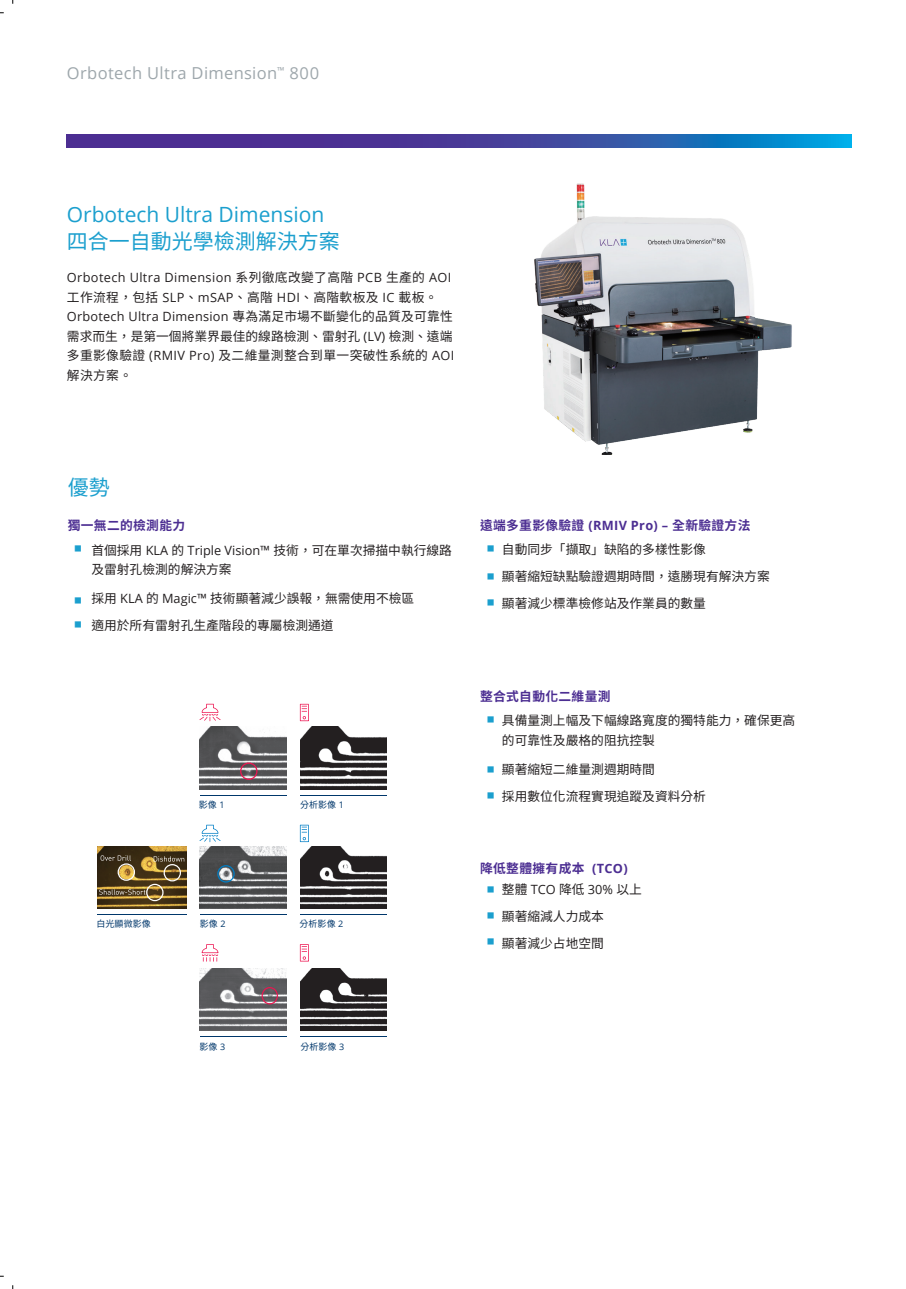
<style>
.page{position:relative;width:906px;height:1289px;background:#fff}
.page>*{position:absolute;margin:0;border:0;box-sizing:border-box;transform-origin:0 0}
.t1{font:22.5px/26.2px "Source Han Sans TW";color:#1b9fce}
.t2{font:21px "Open Sans";color:#1b9fce}
.t3{font:21px "Source Han Sans TW";color:#1b9fce}
.t4{font:16.5px "Open Sans";letter-spacing:.02em;color:#9ea7ac}
.t5{font:12.75px/27px "Source Han Sans TW";color:#231f20}
.t6{font:12.75px/19.5px "Source Han Sans TW";letter-spacing:.03em;color:#231f20}
.t7{font:12.75px "Open Sans";letter-spacing:.03em;color:#231f20}
.t8{font:700 12.75px/21.1px "Source Han Sans TW";letter-spacing:.025em;color:#4c2e92}
.t9{font:9px "Source Han Sans TW";letter-spacing:.005em;color:#00376b}
.s1{font-family:"Source Han Sans TW"}
.s2{font-family:"Open Sans"}
.s3{font-weight:700;color:#4c2e92}
.s4{font-family:"Open Sans";font-weight:700;color:#4c2e92}
.s5{font-weight:400;color:#231f20}
.s6{font-family:"Open Sans";font-weight:400;color:#231f20}
</style>
<div class="page">
<svg style="left:67px;top:134px;width:785px;height:14px"></svg>
<img style="left:534px;top:183px;width:258px;height:272px">
<img style="left:300px;top:726px;width:86px;height:63px">
<hr style="left:300px;top:794px;width:86px;height:1px;background:#00376b">
<hr style="left:200px;top:794px;width:86px;height:1px;background:#00376b">
<img style="left:199px;top:726px;width:87px;height:63px">
<svg style="left:240px;top:762px;width:17px;height:18px"></svg>
<svg style="left:199px;top:703px;width:22px;height:18px"></svg>
<svg style="left:300px;top:703px;width:9px;height:18px"></svg>
<img style="left:300px;top:968px;width:86px;height:62px">
<hr style="left:300px;top:1035px;width:86px;height:1px;background:#00376b">
<img style="left:199px;top:968px;width:88px;height:62px">
<svg style="left:261px;top:987px;width:17px;height:17px"></svg>
<hr style="left:200px;top:1035px;width:87px;height:1px;background:#00376b">
<svg style="left:202px;top:944px;width:16px;height:17px"></svg>
<svg style="left:300px;top:944px;width:9px;height:17px"></svg>
<img style="left:300px;top:846px;width:86px;height:62px">
<hr style="left:300px;top:914px;width:86px;height:1px;background:#00376b">
<img style="left:200px;top:846px;width:87px;height:63px">
<svg style="left:217px;top:865px;width:18px;height:17px"></svg>
<hr style="left:200px;top:914px;width:86px;height:1px;background:#00376b">
<svg style="left:199px;top:824px;width:22px;height:18px"></svg>
<svg style="left:300px;top:824px;width:9px;height:18px"></svg>
<hr style="left:97px;top:914px;width:89px;height:1px;background:#00376b">
<img style="left:97px;top:846px;width:90px;height:62px">
<svg style="left:99px;top:855px;width:85px;height:46px"></svg>
<p class="t4" style="left:67px;top:62px;width:254px">Orbotech Ultra Dimension<sup>™</sup> 800</p>
<h2 class="t2" style="left:67px;top:200px;width:259px">Orbotech Ultra Dimension</h2>
<h2 class="t3" style="left:67px;top:230px;width:275px">四合一自動光學檢測解決方案</h2>
<p class="t7" style="left:67px;top:269px;width:386px">Orbotech Ultra Dimension <span class="s1">系列徹底改變了高階</span> PCB <span class="s1">生產的</span> AOI</p>
<p class="t6" style="left:67px;top:288px;width:372px">工作流程，包括 <span class="s2">SLP</span>、<span class="s2">mSAP</span>、高階 <span class="s2">HDI</span>、高階軟板及 <span class="s2">IC</span> 載板。</p>
<p class="t7" style="left:67px;top:308px;width:387px">Orbotech Ultra Dimension <span class="s1">專為滿足市場不斷變化的品質及可靠性</span></p>
<p class="t6" style="left:67px;top:327px;width:389px">需求而生，是第一個將業界最佳的線路檢測、雷射孔 <span class="s2">(LV)</span> 檢測、遠端多重影像驗證 <span class="s2">(RMIV Pro)</span> 及二維量測整合到單一突破性系統的 <span class="s2">AOI</span>解決方案。</p>
<h2 class="t3" style="left:68px;top:475px;width:44px">優勢</h2>
<p class="t8" style="left:68px;top:515px;width:119px">獨一無二的檢測能力</p>
<p class="t5" style="left:502px;top:514px;width:250px;line-height:23.9px;text-indent:-22px"><span class="s3">遠端多重影像驗證</span> <span class="s4">(RMIV Pro) –</span> <span class="s3">全新驗證方法</span>自動同步「擷取」缺陷的多樣性影像</p>
<p class="t5" style="left:502px;top:563px;width:269px">顯著縮短缺點驗證週期時間，遠勝現有解決方案顯著減少標準檢修站及作業員的數量</p>
<p class="t5" style="left:91px;top:540px;width:362px;line-height:19.5px">首個採用 <span class="s2">KLA</span> 的 <span class="s2">Triple Vision™</span> 技術，可在單次掃描中執行線路及雷射孔檢測的解決方案</p>
<h1 class="t1" style="left:479px;top:536px;width:24px;line-height:27px;text-align:justify">▪ ▪ ▪</h1>
<h1 class="t1" style="left:67px;top:536px;width:24px">▪</h1>
<p class="t5" style="left:91px;top:585px;width:324px">採用 <span class="s2">KLA</span> 的 <span class="s2">Magic™</span> 技術顯著減少誤報，無需使用不檢區適用於所有雷射孔生產階段的專屬檢測通道</p>
<h1 class="t1" style="left:67px;top:588px;width:24px;line-height:24.6px">▪ ▪</h1>
<p class="t9" style="left:199px;top:799px;width:27px">影像 <span class="s2">1</span></p>
<p class="t9" style="left:300px;top:799px;width:45px">分析影像 <span class="s2">1</span></p>
<p class="t9" style="left:96px;top:918px;width:56px">白光顯微影像</p>
<p class="t9" style="left:200px;top:918px;width:27px">影像 <span class="s2">2</span></p>
<p class="t9" style="left:199px;top:1041px;width:27px">影像 <span class="s2">3</span></p>
<p class="t9" style="left:299px;top:918px;width:45px">分析影像 <span class="s2">2</span></p>
<p class="t9" style="left:300px;top:1041px;width:45px">分析影像 <span class="s2">3</span></p>
<p class="t8" style="left:480px;top:686px;width:132px">整合式自動化二維量測</p>
<p class="t5" style="left:502px;top:711px;width:295px;line-height:19.5px">具備量測上幅及下幅線路寬度的獨特能力，確保更高的可靠性及嚴格的阻抗控製</p>
<h1 class="t1" style="left:479px;top:706px;width:24px">▪</h1>
<h1 class="t1" style="left:479px;top:757px;width:24px">▪ ▪</h1>
<p class="t5" style="left:502px;top:756px;width:205px">顯著縮短二維量測週期時間<br>採用數位化流程實現追蹤及資料分析</p>
<p class="t8" style="left:502px;top:857px;width:141px;text-indent:-22px">降低整體擁有成本 <span class="s2">(TCO)</span><span class="s5">整體</span> <span class="s6">TCO</span> <span class="s5">降低</span> <span class="s6">30%</span> <span class="s5">以上</span></p>
<p class="t5" style="left:502px;top:902px;width:103px">顯著縮減人力成本顯著減少占地空間</p>
<h1 class="t1" style="left:479px;top:877px;width:24px;text-align:justify">▪ ▪ ▪</h1>
</div>
